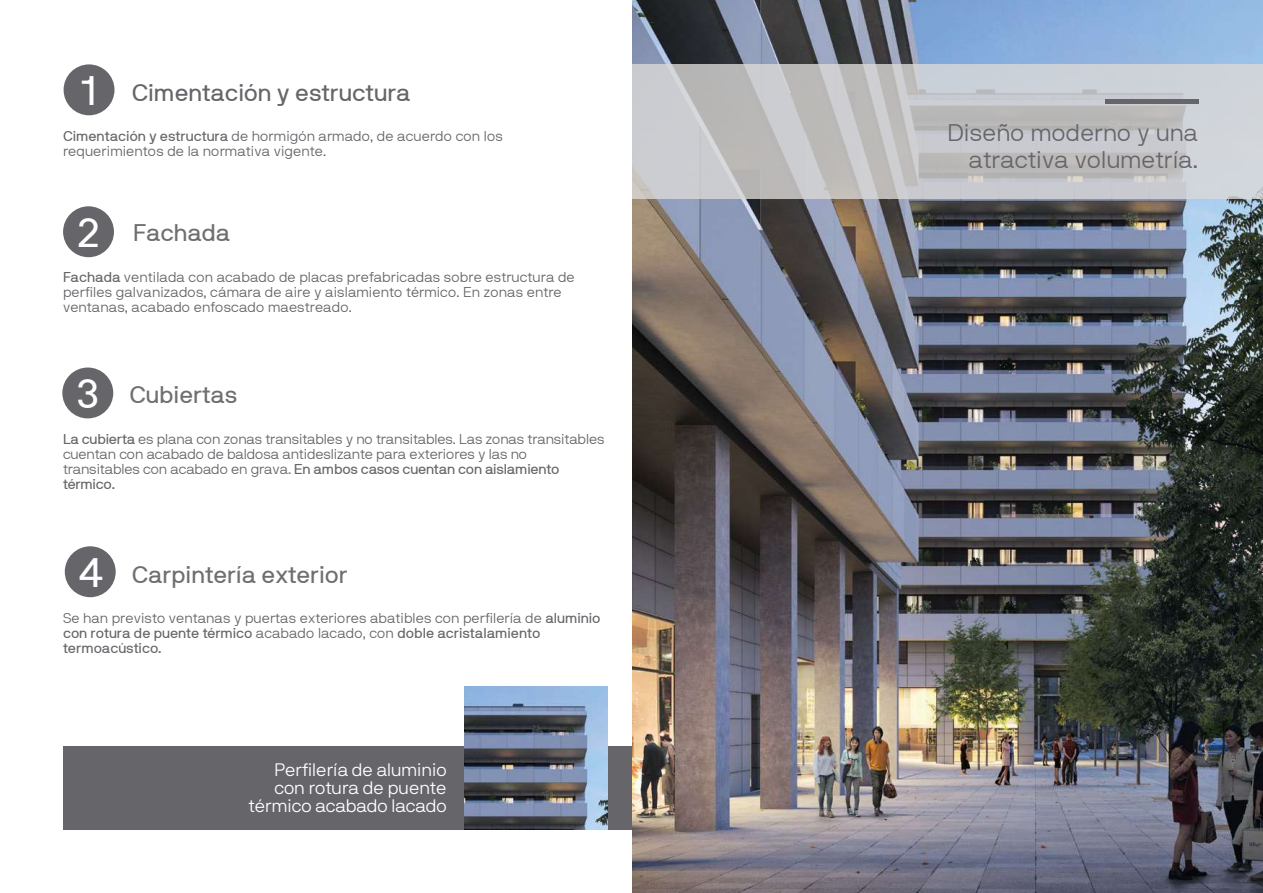
<style>
.page{position:relative;width:1263px;height:893px;background:#fff}
.page>*{position:absolute;margin:0;border:0;box-sizing:border-box;transform-origin:0 0}
.t1{font:41.1px "NB International Regular Webfont";color:#fff}
.t2{font:24px "NB International Regular Webfont";color:#706f6f}
.t3{font:24px/27px "NB International Light Webfont";color:#65656a;text-align:right}
.t4{font:24px "NB International Regular Webfont";color:#65656a}
.t5{font:300 18px/18px "NB International Pro";color:#fff;text-align:right}
.t6{font:14.25px/15px "NB International Light Webfont";color:#65656a}
.t7{font:14.25px/15px "NB International Regular Webfont";color:#65656a}
.s1{font-family:"NB International Regular Webfont"}
.s2{font-size:41.1px;color:#fff}
.s3{font-family:"NB International Light Webfont"}
</style>
<div class="page">
<div style="left:63px;top:747px;width:570px;height:83px;background:#65656a"></div>
<div style="left:63px;top:206px;width:51px;height:51px;background:#65656a;border-radius:50%"></div>
<div style="left:62px;top:367px;width:51px;height:51px;background:#65656a;border-radius:50%"></div>
<div style="left:65px;top:546px;width:51px;height:51px;background:#65656a;border-radius:50%"></div>
<div style="left:64px;top:64px;width:50px;height:51px;background:#65656a;border-radius:50%"></div>
<img style="left:632px;top:0;width:631px;height:893px">
<svg style="left:632px;top:64px;width:631px;height:134px;background:#c4c5c8"></svg>
<div style="left:1106px;top:99px;width:92px;height:5px;background:#65656a"></div>
<img style="left:464px;top:686px;width:143px;height:143px">
<h1 class="t1" style="left:82px;top:67px;width:17px">1</h1>
<p class="t6" style="left:63px;top:128px;width:442px"><span class="s1">Cimentación y estructura</span> de hormigón armado, de acuerdo con los requerimientos de la normativa vigente.</p>
<h2 class="t4" style="left:132px;top:79px;width:280px">Cimentación y estructura</h2>
<h2 class="t2" style="left:78px;top:220px;width:154px"><span class="s2">2</span> Fachada</h2>
<p class="t6" style="left:63px;top:270px;width:513px"><span class="s1">Fachada</span> ventilada con acabado de placas prefabricadas sobre estructura de perfiles galvanizados, cámara de aire y aislamiento térmico. En zonas entre ventanas, acabado enfoscado maestreado.</p>
<h2 class="t2" style="left:77px;top:381px;width:162px"><span class="s2">3</span> Cubiertas</h2>
<p class="t6" style="left:63px;top:431px;width:543px"><span class="s1">La cubierta</span> es plana con zonas transitables y no transitables. Las zonas transitables cuentan con acabado de baldosa antideslizante para exteriores y las no</p>
<p class="t7" style="left:63px;top:461px;width:498px"><span class="s3">transitables con acabado en grava.</span> En ambos casos cuentan con aislamiento térmico.</p>
<h2 class="t2" style="left:78px;top:561px;width:271px"><span class="s2">4</span> Carpintería exterior</h2>
<p class="t6" style="left:63px;top:611px;width:539px">Se han previsto ventanas y puertas exteriores abatibles con perfilería de <span class="s1">aluminio</span></p>
<p class="t7" style="left:63px;top:626px;width:479px">con rotura de puente térmico <span class="s3">acabado lacado, con</span> doble acristalamiento termoacústico.</p>
<p class="t5" style="left:249px;top:761px;width:199px">Perfilería de aluminio con rotura de puente térmico acabado lacado</p>
<h2 class="t3" style="left:947px;top:119px;width:252px">Diseño moderno y una atractiva volumetría.</h2>
</div>
